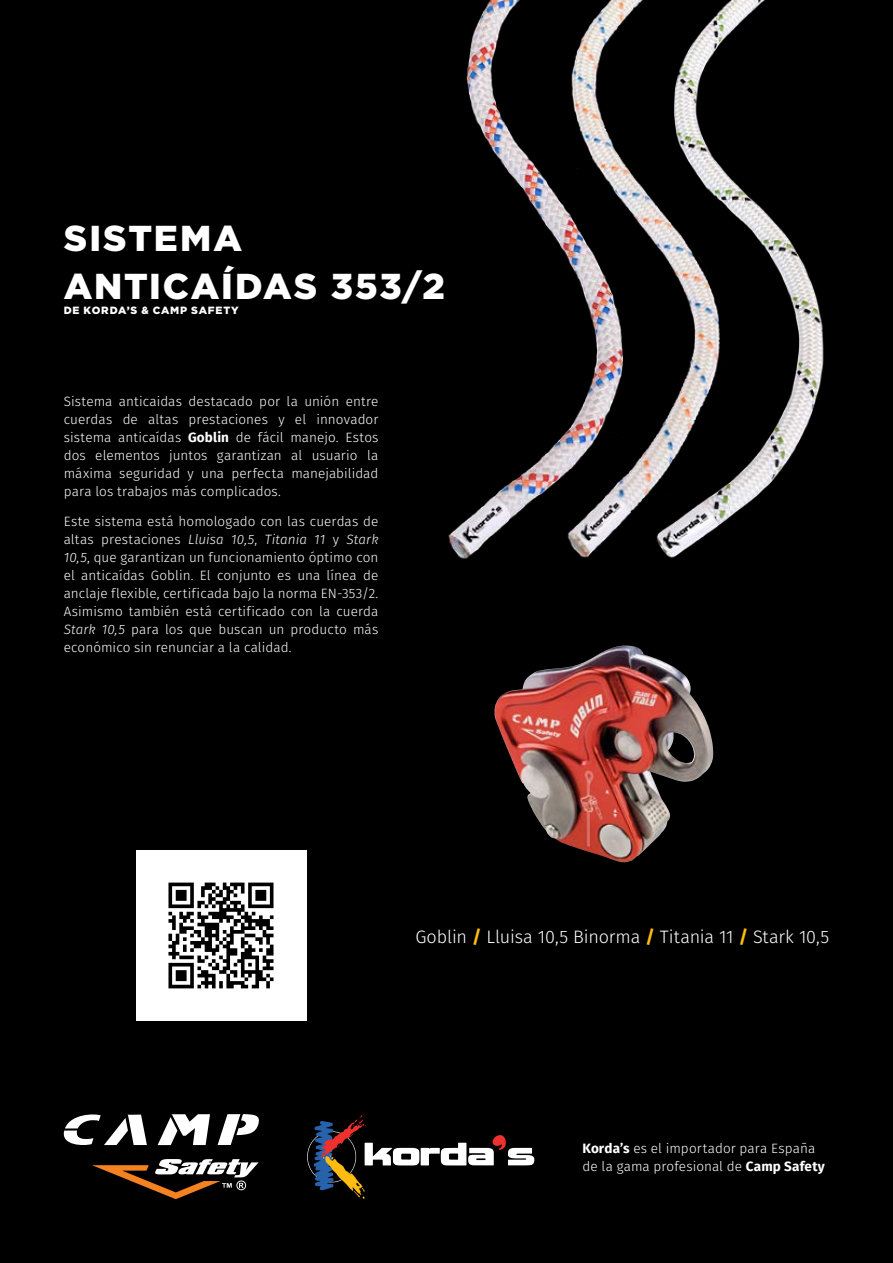
<style>
.page{position:relative;width:893px;height:1263px;background:#000}
.page>*{position:absolute;margin:0;border:0;box-sizing:border-box;transform-origin:0 0}
.t1{font:900 36px/48px "Gotham HTF";letter-spacing:.05em;color:#fff}
.t2{font:300 18px "Fira Sans";letter-spacing:-.01em;color:#fff}
.t3{font:300 13.5px/18px "Fira Sans";letter-spacing:.005em;color:#fff;text-align:justify}
.t4{font:900 10.5px "Gotham HTF";letter-spacing:.075em;color:#fff}
.s1{font-weight:700}
.s2{font-style:italic}
.s3{font-weight:700;color:#febc11}
</style>
<div class="page">
<img style="left:494px;top:645px;width:220px;height:217px">
<img style="left:448px;top:5px;width:39px;height:554px">
<img style="left:487px;top:0;width:106px;height:558px">
<img style="left:593px;top:0;width:231px;height:558px">
<svg style="left:92px;top:1159px;width:167px;height:40px"></svg>
<svg style="left:63px;top:1114px;width:196px;height:32px"></svg>
<svg style="left:314px;top:1114px;width:220px;height:85px"></svg>
<div style="left:136px;top:850px;width:170px;height:170px;background:#fff"></div>
<img style="left:168px;top:882px;width:106px;height:107px">
<h1 class="t1" style="left:64px;top:214px;width:383px">SISTEMA<br>ANTICAÍDAS 353/2</h1>
<p class="t4" style="left:64px;top:304px;width:177px">DE KORDA’S &amp; CAMP SAFETY</p>
<p class="t3" style="left:64px;top:393px;width:316px">Sistema anticaidas destacado por la unión entre cuerdas de altas prestaciones y el innovador sistema anticaídas <span class="s1">Goblin</span> de fácil manejo. Estos dos elementos juntos garantizan al usuario la máxima seguridad y una perfecta manejabilidad para los trabajos más complicados.</p>
<p class="t3" style="left:64px;top:513px;width:316px">Este sistema está homologado con las cuerdas de altas prestaciones <span class="s2">Lluisa 10,5</span>, <span class="s2">Titania 11</span> y <span class="s2">Stark 10,5</span>, que garantizan un funcionamiento óptimo con el anticaídas Goblin. El conjunto es una línea de anclaje flexible, certificada bajo la norma EN-353/2.<br>Asimismo también está certificado con la cuerda <span class="s2">Stark 10,5</span> para los que buscan un producto más económico sin renunciar a la calidad.</p>
<h2 class="t2" style="left:415px;top:924px;width:415px">Goblin <span class="s3">/</span> Lluisa 10,5 Binorma <span class="s3">/</span> Titania 11 <span class="s3">/</span> Stark 10,5</h2>
<p class="t3" style="left:583px;top:1140px;width:244px"><span class="s1">Korda’s</span> es el importador para España de la gama profesional de <span class="s1">Camp Safety</span></p>
</div>
